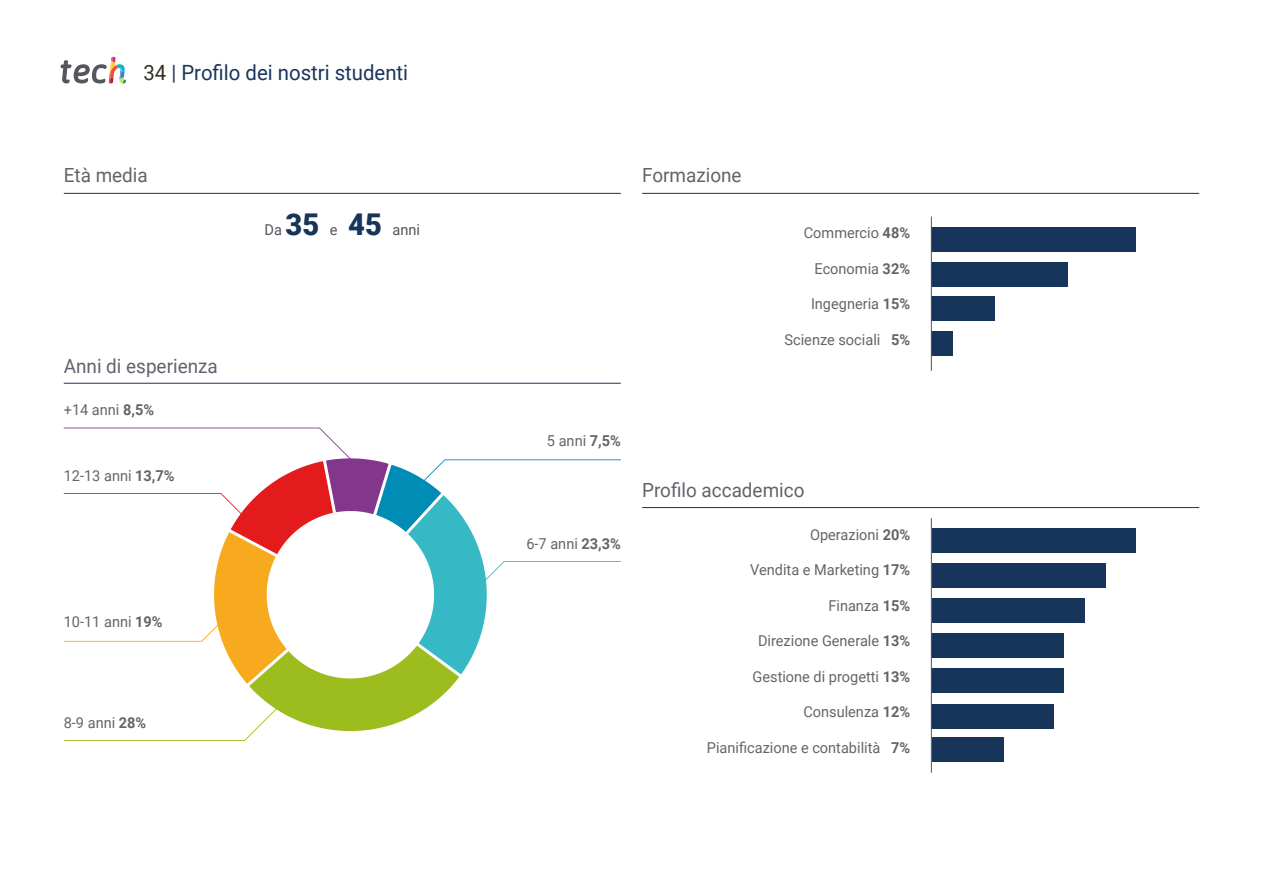
<style>
.page{position:relative;width:1263px;height:893px;background:#fff}
.page>*{position:absolute;margin:0;border:0;box-sizing:border-box;transform-origin:0 0}
.t1{font:21px "Roboto";color:#1a355c}
.t2{font:19.5px "Roboto";color:#61646a}
.t3{font:15px "Roboto";color:#62666a}
.t4{font:15px "Roboto";color:#52555b}
.s1{color:#312e20}
.s2{font-weight:900;font-size:30px;color:#17355b}
.s3{font-weight:700}
</style>
<div class="page">
<svg style="left:61px;top:57px;width:65px;height:27px"></svg>
<hr style="left:64px;top:193px;width:557px;height:1px;background:#17355b">
<hr style="left:642px;top:193px;width:557px;height:1px;background:#17355b">
<div style="left:932px;top:227px;width:204px;height:25px;background:#17355b"></div>
<div style="left:932px;top:262px;width:136px;height:24px;background:#17355b"></div>
<div style="left:931px;top:296px;width:64px;height:25px;background:#17355b"></div>
<div style="left:931px;top:331px;width:21px;height:25px;background:#17355b"></div>
<hr style="left:931px;top:217px;width:1px;height:154px;background:#52555b">
<div style="left:932px;top:563px;width:173px;height:25px;background:#17355b"></div>
<div style="left:931px;top:704px;width:123px;height:25px;background:#17355b"></div>
<div style="left:932px;top:737px;width:72px;height:25px;background:#17355b"></div>
<hr style="left:642px;top:507px;width:557px;height:1px;background:#17355b">
<div style="left:933px;top:528px;width:203px;height:25px;background:#17355b"></div>
<div style="left:932px;top:598px;width:153px;height:25px;background:#17355b"></div>
<div style="left:931px;top:633px;width:132px;height:25px;background:#17355b"></div>
<div style="left:931px;top:668px;width:132px;height:24px;background:#17355b"></div>
<hr style="left:931px;top:518px;width:1px;height:255px;background:#52555b">
<hr style="left:64px;top:383px;width:557px;height:1px;background:#17355b">
<svg style="left:64px;top:428px;width:557px;height:313px"></svg>
<h1 class="t1" style="left:144px;top:57px;width:266px"><span class="s1">34</span> | Profilo dei nostri studenti</h1>
<h2 class="t2" style="left:64px;top:161px;width:86px">Età media</h2>
<p class="t4" style="left:265px;top:219px;width:157px">Da <span class="s2">35</span> e <span class="s2">45</span> anni</p>
<h2 class="t2" style="left:64px;top:352px;width:156px">Anni di esperienza</h2>
<p class="t3" style="left:64px;top:399px;width:92px">+14 anni <span class="s3">8,5%</span></p>
<p class="t3" style="left:64px;top:465px;width:112px">12-13 anni <span class="s3">13,7%</span></p>
<p class="t3" style="left:64px;top:611px;width:100px">10-11 anni <span class="s3">19%</span></p>
<p class="t3" style="left:64px;top:712px;width:84px">8-9 anni <span class="s3">28%</span></p>
<h2 class="t2" style="left:642px;top:161px;width:101px">Formazione</h2>
<p class="t3" style="left:804px;top:222px;width:108px">Commercio <span class="s3">48%</span></p>
<p class="t3" style="left:814px;top:258px;width:97px">Economia <span class="s3">32%</span></p>
<p class="t3" style="left:811px;top:293px;width:101px">Ingegneria <span class="s3">15%</span></p>
<p class="t3" style="left:784px;top:329px;width:127px">Scienze sociali <span class="s3">5%</span></p>
<p class="t3" style="left:547px;top:430px;width:75px">5 anni <span class="s3">7,5%</span></p>
<p class="t3" style="left:526px;top:533px;width:96px">6-7 anni <span class="s3">23,3%</span></p>
<h2 class="t2" style="left:642px;top:476px;width:164px">Profilo accademico</h2>
<p class="t3" style="left:810px;top:524px;width:102px">Operazioni <span class="s3">20%</span></p>
<p class="t3" style="left:750px;top:559px;width:161px">Vendita e Marketing <span class="s3">17%</span></p>
<p class="t3" style="left:828px;top:595px;width:83px">Finanza <span class="s3">15%</span></p>
<p class="t3" style="left:758px;top:630px;width:154px">Direzione Generale <span class="s3">13%</span></p>
<p class="t3" style="left:752px;top:666px;width:159px">Gestione di progetti <span class="s3">13%</span></p>
<p class="t3" style="left:803px;top:701px;width:108px">Consulenza <span class="s3">12%</span></p>
<p class="t3" style="left:707px;top:737px;width:205px">Pianificazione e contabilità <span class="s3">7%</span></p>
</div>
